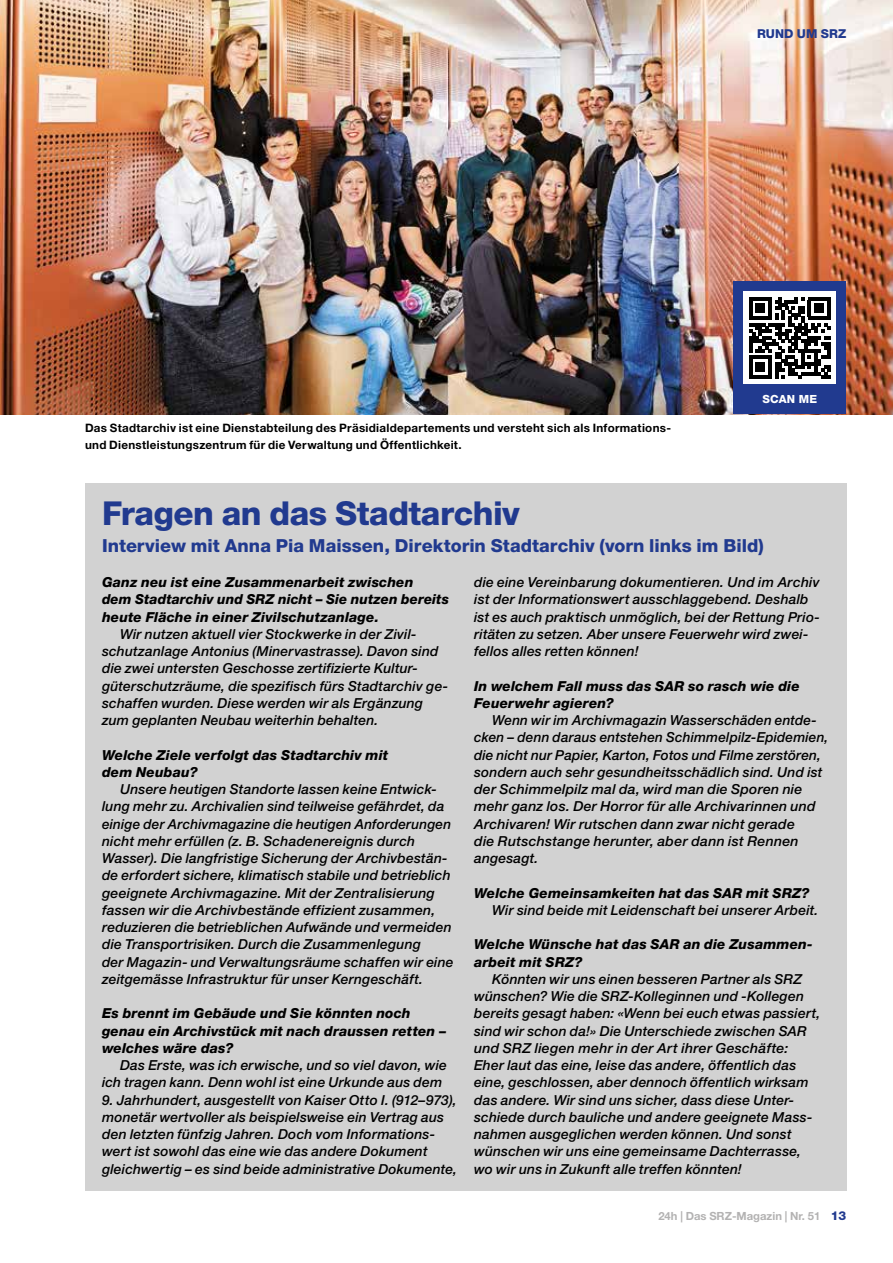
<style>
.page{position:relative;width:893px;height:1263px;background:#fff}
.page>*{position:absolute;margin:0;border:0;box-sizing:border-box;transform-origin:0 0}
.t1{font:800 33px "Helvetica Neue LT Std";letter-spacing:-.015em;color:#213a8f}
.t2{font:800 18px "Helvetica Neue LT Std";color:#213a8f}
.t3{font:italic 500 13.8px/17.2px "Helvetica Neue LT Std";letter-spacing:.015em;color:#000}
.t4{font:italic 800 13.8px/17.2px "Helvetica Neue LT Std";letter-spacing:.01em;color:#000}
.t5{font:800 12.3px "Helvetica Neue LT Std";color:#213a8f}
.t6{font:700 11.7px/17.2px "Helvetica Neue LT Std";letter-spacing:.025em;color:#000}
.t7{font:700 11.25px "Helvetica Neue LT Std";color:#b3b2b2}
.t8{font:800 11.25px "Helvetica Neue LT Std";letter-spacing:.025em;color:#fff}
.s1{font-weight:800;font-size:12.3px;color:#213a8f}
</style>
<div class="page">
<div style="left:85px;top:483px;width:761px;height:708px;background:#d2d2d2"></div>
<img style="left:0;top:0;width:893px;height:414px">
<div style="left:733px;top:282px;width:113px;height:132px;background:#213a8f"></div>
<div style="left:743px;top:291px;width:93px;height:93px;background:#fff"></div>
<svg style="left:749px;top:297px;width:82px;height:82px"></svg>
<hr style="left:749px;top:375px;width:23px;height:4px;background:#000">
<div style="left:755px;top:362px;width:10px;height:10px;background:#000"></div>
<p class="t5" style="left:757px;top:26px;width:91px">RUND UM SRZ</p>
<p class="t6" style="left:85px;top:419px;width:587px">Das Stadtarchiv ist eine Dienstabteilung des Präsidialdepartements und versteht sich als Informations&shy;und Dienstleistungszentrum für die Verwaltung und Öffentlichkeit.</p>
<p class="t8" style="left:762px;top:392px;width:56px">SCAN ME</p>
<h1 class="t1" style="left:102px;top:494px;width:419px">Fragen an das Stadtarchiv</h1>
<h2 class="t2" style="left:102px;top:535px;width:663px">Interview mit Anna Pia Maissen, Direktorin Stadtarchiv (vorn links im Bild)</h2>
<p class="t4" style="left:102px;top:573px;width:348px">Ganz neu ist eine Zusammenarbeit zwischen<br>dem Stadtarchiv und SRZ nicht – Sie nutzen bereits heute Fläche in einer Zivilschutzanlage.</p>
<p class="t3" style="left:102px;top:625px;width:348px;text-indent:18px">Wir nutzen aktuell vier Stockwerke in der Zivil&shy;schutzanlage Antonius (Minervastrasse). Davon sind die zwei untersten Geschosse zertifizierte Kultur&shy;güterschutzräume, die spezifisch fürs Stadtarchiv ge&shy;schaffen wurden. Diese werden wir als Ergänzung zum geplanten Neubau weiterhin behalten.</p>
<p class="t4" style="left:102px;top:746px;width:288px">Welche Ziele verfolgt das Stadtarchiv mit dem Neubau?</p>
<p class="t3" style="left:102px;top:780px;width:353px;text-indent:18px">Unsere heutigen Standorte lassen keine Entwick&shy;lung mehr zu. Archivalien sind teilweise gefährdet, da einige der Archivmagazine die heutigen Anforderungen nicht mehr erfüllen (z. B. Schadenereignis durch Wasser). Die langfristige Sicherung der Archivbestän&shy;de erfordert sichere, klimatisch stabile und betrieblich geeignete Archivmagazine. Mit der Zentralisierung fassen wir die Archivbestände effizient zusammen, reduzieren die betrieblichen Aufwände und vermeiden die Transportrisiken. Durch die Zusammenlegung<br>der Magazin- und Verwaltungsräume schaffen wir eine zeitgemässe Infrastruktur für unser Kerngeschäft.</p>
<p class="t4" style="left:102px;top:1005px;width:345px">Es brennt im Gebäude und Sie könnten noch genau ein Archivstück mit nach draussen retten – welches wäre das?</p>
<p class="t3" style="left:102px;top:1056px;width:346px;text-indent:18px">Das Erste, was ich erwische, und so viel davon, wie ich tragen kann. Denn wohl ist eine Urkunde aus dem</p>
<p class="t3" style="left:102px;top:1091px;width:357px">9. Jahrhundert, ausgestellt von Kaiser Otto I. (912–973), monetär wertvoller als beispielsweise ein Vertrag aus den letzten fünfzig Jahren. Doch vom Informations&shy;wert ist sowohl das eine wie das andere Dokument gleichwertig – es sind beide administrative Dokumente,</p>
<p class="t3" style="left:474px;top:573px;width:347px">die eine Vereinbarung dokumentieren. Und im Archiv ist der Informationswert ausschlaggebend. Deshalb ist es auch praktisch unmöglich, bei der Rettung Prio&shy;ritäten zu setzen. Aber unsere Feuerwehr wird zwei&shy;fellos alles retten können!</p>
<p class="t4" style="left:474px;top:677px;width:327px">In welchem Fall muss das SAR so rasch wie die<br>Feuerwehr agieren?</p>
<p class="t3" style="left:474px;top:711px;width:356px;text-indent:18px">Wenn wir im Archivmagazin Wasserschäden entde&shy;cken – denn daraus entstehen Schimmelpilz-Epidemien, die nicht nur Papier, Karton, Fotos und Filme zerstören, sondern auch sehr gesundheitsschädlich sind. Und ist der Schimmelpilz mal da, wird man die Sporen nie mehr ganz los. Der Horror für alle Archivarinnen und Archivaren! Wir rutschen dann zwar nicht gerade<br>die Rutschstange herunter, aber dann ist Rennen angesagt.</p>
<p class="t4" style="left:474px;top:884px;width:337px">Welche Gemeinsamkeiten hat das SAR mit SRZ?</p>
<p class="t3" style="left:492px;top:901px;width:328px">Wir sind beide mit Leidenschaft bei unserer Arbeit.</p>
<p class="t4" style="left:474px;top:936px;width:339px">Welche Wünsche hat das SAR an die Zusammen&shy;arbeit mit SRZ?</p>
<p class="t3" style="left:474px;top:970px;width:348px;text-indent:18px">Könnten wir uns einen besseren Partner als SRZ wünschen? Wie die SRZ-Kolleginnen und -Kollegen bereits gesagt haben: «Wenn bei euch etwas passiert, sind wir schon da!» Die Unterschiede zwischen SAR und SRZ liegen mehr in der Art ihrer Geschäfte:<br>Eher laut das eine, leise das andere, öffentlich das eine, geschlossen, aber dennoch öffentlich wirksam das andere. Wir sind uns sicher, dass diese Unter&shy;schiede durch bauliche und andere geeignete Mass&shy;nahmen ausgeglichen werden können. Und sonst wünschen wir uns eine gemeinsame Dachterrasse, wo wir uns in Zukunft alle treffen könnten!</p>
<p class="t7" style="left:658px;top:1209px;width:189px">24h | Das SRZ-Magazin | Nr. 51 <span class="s1">13</span></p>
</div>
